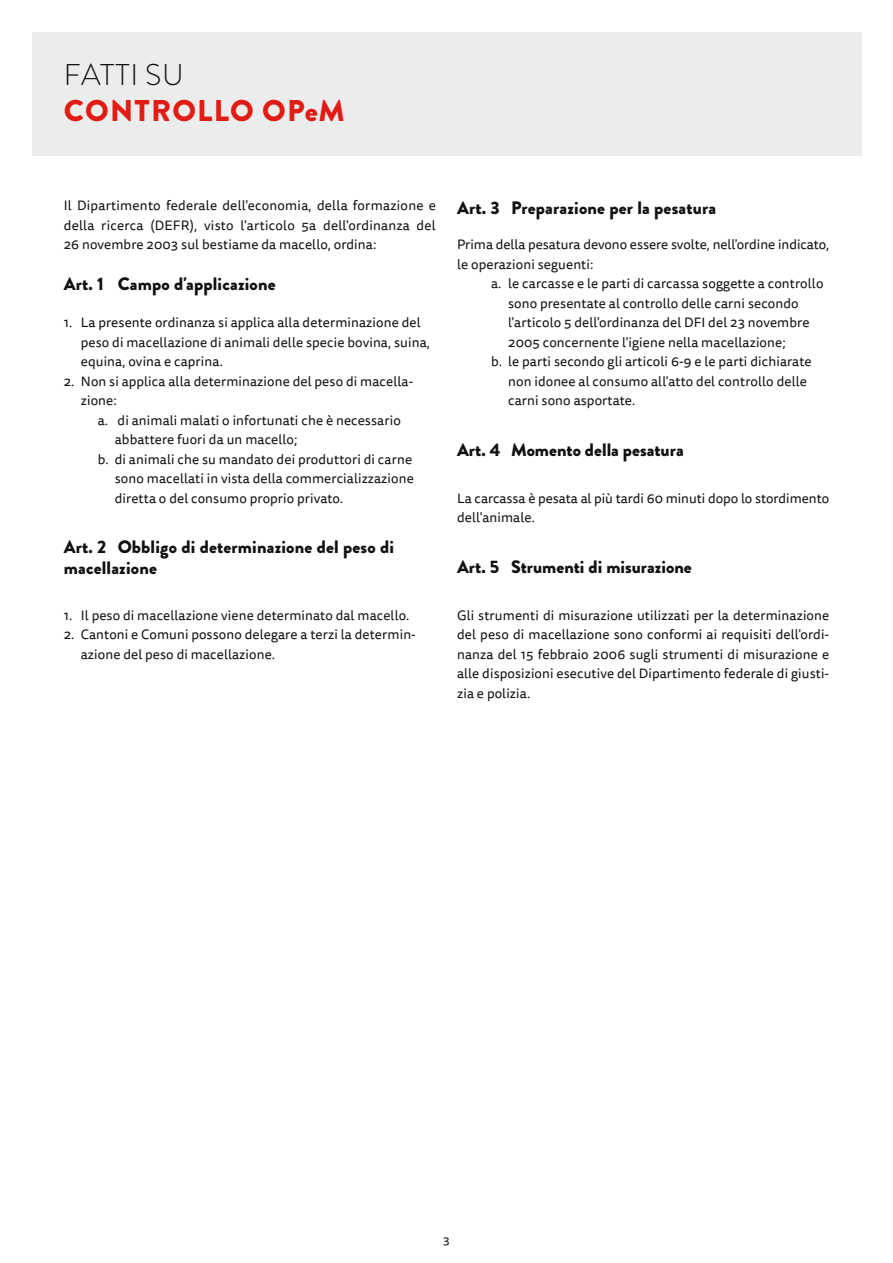
<style>
.page{position:relative;width:893px;height:1263px;background:#fff}
.page>*{position:absolute;margin:0;border:0;box-sizing:border-box;transform-origin:0 0}
.t1{font:900 30px "Brandon Grotesque";letter-spacing:.04em;color:#e11c15}
.t2{font:300 30px "Brandon Grotesque";letter-spacing:.02em;color:#11110f}
.t3{font:900 18px/21px "Brandon Grotesque";letter-spacing:.01em;color:#11110f}
.t4{font:13.5px/19.5px "Tisa Sans Pro";letter-spacing:.01em;color:#11110f}
.t5{font:12px "Tisa Sans Pro";color:#11110f}
</style>
<div class="page">
<div style="left:32px;top:32px;width:829px;height:123px;background:#ebecec"></div>
<h1 class="t2" style="left:64px;top:54px;width:121px">FATTI SU</h1>
<h1 class="t1" style="left:64px;top:89px;width:282px">CONTROLLO OPeM</h1>
<p class="t4" style="left:64px;top:196px;width:374px;text-align:justify">Il Dipartimento federale dell'economia, della formazione e della ricerca (DEFR), visto l'articolo 5a dell'ordinanza del 26 novembre 2003 sul bestiame da macello, ordina:</p>
<h2 class="t3" style="left:64px;top:273px;width:213px">Art. 1 Campo d'applicazione</h2>
<p class="t4" style="left:81px;top:313px;width:351px;text-indent:-17px">1. La presente ordinanza si applica alla determinazione del peso di macellazione di animali delle specie bovina, suina, equina, ovina e caprina.</p>
<p class="t4" style="left:81px;top:371px;width:334px;text-indent:-17px">2. Non si applica alla determinazione del peso di macella&shy;zione:</p>
<p class="t4" style="left:98px;top:410px;width:305px">a. di animali malati o infortunati che è necessario</p>
<p class="t4" style="left:115px;top:430px;width:184px">abbattere fuori da un macello;</p>
<p class="t4" style="left:98px;top:449px;width:316px">b. di animali che su mandato dei produttori di carne</p>
<p class="t4" style="left:115px;top:469px;width:300px">sono macellati in vista della commercializzazione</p>
<p class="t4" style="left:115px;top:488px;width:230px">diretta o del consumo proprio privato.</p>
<h2 class="t3" style="left:64px;top:537px;width:332px">Art. 2 Obbligo di determinazione del peso di macellazione</h2>
<p class="t4" style="left:64px;top:605px;width:347px">1. Il peso di macellazione viene determinato dal macello.</p>
<p class="t4" style="left:81px;top:625px;width:337px;text-indent:-17px">2. Cantoni e Comuni possono delegare a terzi la determin&shy;azione del peso di macellazione.</p>
<h2 class="t3" style="left:457px;top:198px;width:261px">Art. 3 Preparazione per la pesatura</h2>
<p class="t4" style="left:457px;top:235px;width:374px">Prima della pesatura devono essere svolte, nell'ordine indicato, le operazioni seguenti:</p>
<p class="t4" style="left:491px;top:274px;width:334px">a. le carcasse e le parti di carcassa soggette a controllo</p>
<p class="t4" style="left:508px;top:293px;width:292px">sono presentate al controllo delle carni secondo</p>
<p class="t4" style="left:508px;top:313px;width:303px">l'articolo 5 dell'ordinanza del DFI del 23 novembre</p>
<p class="t4" style="left:508px;top:332px;width:279px">2005 concernente l'igiene nella macellazione;</p>
<p class="t4" style="left:491px;top:352px;width:322px">b. le parti secondo gli articoli 6-9 e le parti dichiarate</p>
<p class="t4" style="left:508px;top:371px;width:300px">non idonee al consumo all'atto del controllo delle</p>
<p class="t4" style="left:508px;top:391px;width:129px">carni sono asportate.</p>
<h2 class="t3" style="left:457px;top:439px;width:228px">Art. 4 Momento della pesatura</h2>
<p class="t4" style="left:457px;top:488px;width:374px">La carcassa è pesata al più tardi 60 minuti dopo lo stordimento dell'animale.</p>
<h2 class="t3" style="left:457px;top:556px;width:236px">Art. 5 Strumenti di misurazione</h2>
<p class="t4" style="left:457px;top:605px;width:374px;text-align:justify">Gli strumenti di misurazione utilizzati per la determinazione del peso di macellazione sono conformi ai requisiti dell'ordi&shy;nanza del 15 febbraio 2006 sugli strumenti di misurazione e alle disposizioni esecutive del Dipartimento federale di giusti&shy;zia e polizia.</p>
<p class="t5" style="left:443px;top:1231px;width:8px">3</p>
</div>
